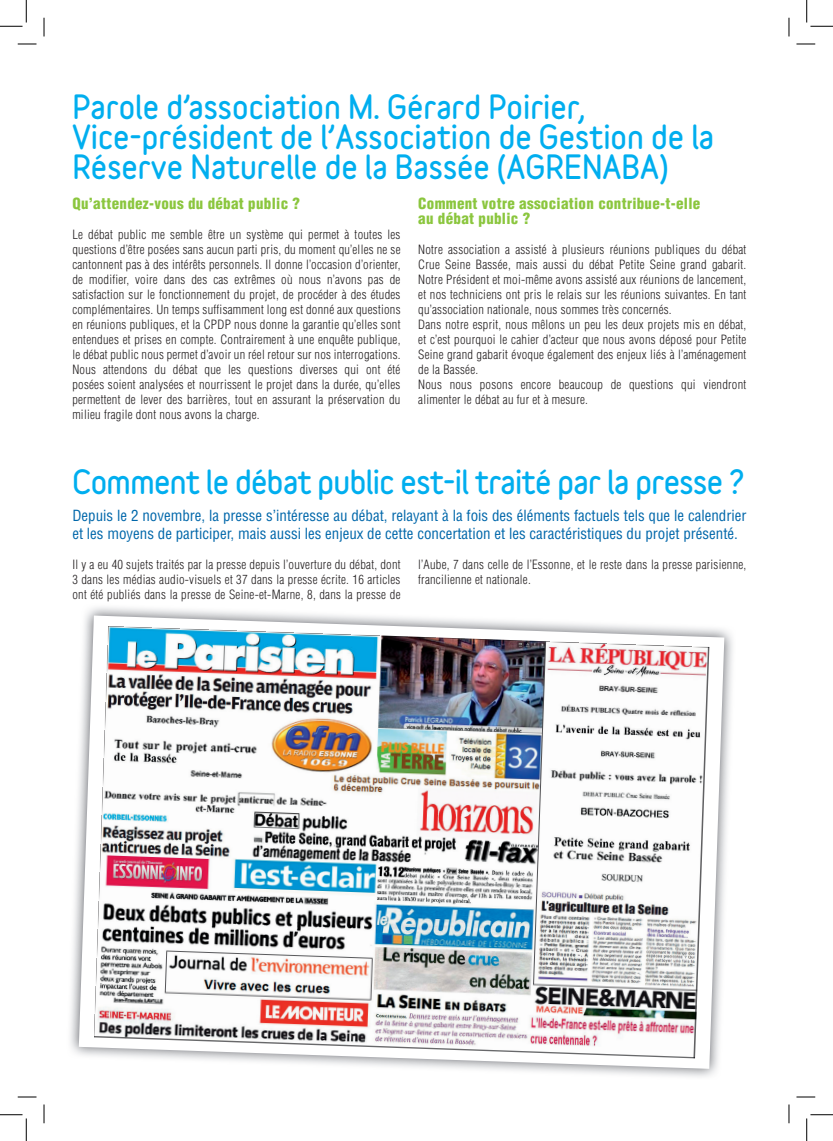
<style>
.page{position:relative;width:833px;height:1141px;background:#fff}
.page>*{position:absolute;margin:0;border:0;box-sizing:border-box;transform-origin:0 0}
.t1{font:900 30px/30px "Variable";color:#00aeef}
.t2{font:900 30px "Variable";letter-spacing:-.02em;color:#00aeef}
.t3{font:condensed 15px/17.5px "Helvetica";color:#0067aa}
.t4{font:900 condensed 15px/15px "Helvetica";letter-spacing:.02em;color:#8bc63e}
.t5{font:300 condensed 12.5px/15px "Helvetica";letter-spacing:.02em;color:#231f20;text-align:justify}
</style>
<div class="page">
<img style="left:70px;top:607px;width:663px;height:470px">
<svg style="left:79px;top:615px;width:645px;height:453px"></svg>
<img style="left:94px;top:626px;width:615px;height:432px">
<svg style="left:18px;top:43px;width:18px;height:2px"></svg>
<svg style="left:796px;top:43px;width:18px;height:2px"></svg>
<svg style="left:18px;top:1096px;width:18px;height:1px"></svg>
<svg style="left:796px;top:1096px;width:18px;height:1px"></svg>
<svg style="left:43px;top:18px;width:2px;height:18px"></svg>
<svg style="left:43px;top:1104px;width:2px;height:19px"></svg>
<svg style="left:788px;top:18px;width:1px;height:18px"></svg>
<svg style="left:788px;top:1104px;width:1px;height:19px"></svg>
<svg style="left:0;top:0;width:27px;height:27px"></svg>
<svg style="left:0;top:1114px;width:27px;height:26px"></svg>
<svg style="left:806px;top:0;width:25px;height:27px"></svg>
<svg style="left:806px;top:1114px;width:25px;height:26px"></svg>
<h1 class="t1" style="left:72px;top:94px;width:643px">Parole d’association M. Gérard Poirier,<br>Vice-président de l’Association de Gestion de la<br>Réserve Naturelle de la Bassée (AGRENABA)</h1>
<p class="t4" style="left:72px;top:196px;width:229px">Qu’attendez-vous du débat public ?</p>
<p class="t5" style="left:72px;top:227px;width:329px">Le débat public me semble être un système qui permet à toutes les questions d’être posées sans aucun parti pris, du moment qu’elles ne se cantonnent pas à des intérêts personnels. Il donne l’occasion d’orienter, de modifier, voire dans des cas extrêmes où nous n’avons pas de satisfaction sur le fonctionnement du projet, de procéder à des études complémentaires. Un temps suffisamment long est donné aux questions en réunions publiques, et la CPDP nous donne la garantie qu’elles sont entendues et prises en compte. Contrairement à une enquête publique, le débat public nous permet d’avoir un réel retour sur nos interrogations.<br>Nous attendons du débat que les questions diverses qui ont été posées soient analysées et nourrissent le projet dans la durée, qu’elles permettent de lever des barrières, tout en assurant la préservation du milieu fragile dont nous avons la charge.</p>
<p class="t4" style="left:418px;top:196px;width:283px">Comment votre association contribue-t-elle au débat public ?</p>
<p class="t5" style="left:418px;top:242px;width:329px;text-align:left">Notre association a assisté à plusieurs réunions publiques du débat Crue Seine Bassée, mais aussi du débat Petite Seine grand gabarit.<br>Notre Président et moi-même avons assisté aux réunions de lancement, et nos techniciens ont pris le relais sur les réunions suivantes. En tant qu’association nationale, nous sommes très concernés.<br>Dans notre esprit, nous mêlons un peu les deux projets mis en débat, et c’est pourquoi le cahier d’acteur que nous avons déposé pour Petite Seine grand gabarit évoque également des enjeux liés à l’aménagement de la Bassée.<br>Nous nous posons encore beaucoup de questions qui viendront alimenter le débat au fur et à mesure.</p>
<h1 class="t2" style="left:72px;top:469px;width:673px">Comment le débat public est-il traité par la presse ?</h1>
<p class="t3" style="left:72px;top:507px;width:675px">Depuis le 2 novembre, la presse s’intéresse au débat, relayant à la fois des éléments factuels tels que le calendrier et les moyens de participer, mais aussi les enjeux de cette concertation et les caractéristiques du projet présenté.</p>
<p class="t5" style="left:72px;top:557px;width:329px">Il y a eu 40 sujets traités par la presse depuis l’ouverture du débat, dont 3 dans les médias audio-visuels et 37 dans la presse écrite. 16 articles ont été publiés dans la presse de Seine-et-Marne, 8, dans la presse de</p>
<p class="t5" style="left:418px;top:557px;width:329px">l’Aube, 7 dans celle de l’Essonne, et le reste dans la presse parisienne, francilienne et nationale.</p>
</div>
